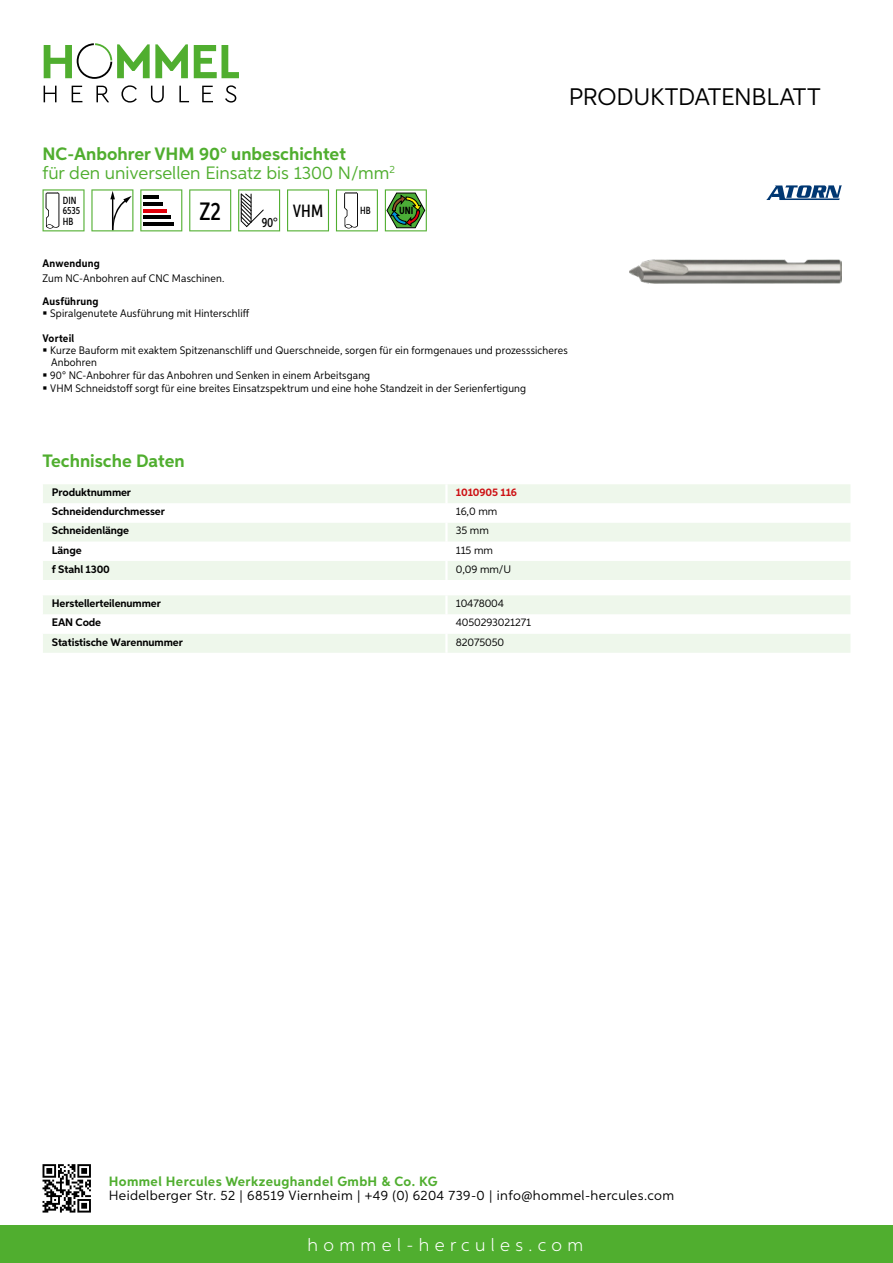
<style>
.page{position:relative;width:893px;height:1263px;background:#fff}
.page>*{position:absolute;margin:0;border:0;box-sizing:border-box;transform-origin:0 0}
.t1{font:500 25.2px "Aspira XX Nar";color:#000}
.t2{font:24px "Aspira";letter-spacing:-.01em;color:#000}
.t3{font:18px/19.8px "Aspira";color:#50ae2f}
.t4{font:300 18px "Aspira";letter-spacing:.3em;color:#fff}
.t5{font:700 18px "Aspira";color:#50ae2f}
.t6{font:500 17.85px "Aspira XX Nar";color:#000}
.t7{font:13.5px "Aspira";letter-spacing:.03em;color:#000}
.t8{font:700 13.5px "Aspira";letter-spacing:.03em;color:#50ae2f}
.t9{font:500 13.35px "Aspira XX Nar";color:#000}
.t10{font:10.95px/12.5px "Aspira Nar";letter-spacing:.015em;color:#000}
.t11{font:700 10.95px "Aspira";letter-spacing:-.01em;color:#000}
.t12{font:10.95px "Aspira";letter-spacing:-.01em;color:#000}
.t13{font:700 10.95px "Aspira Nar";letter-spacing:.02em;color:#000}
.t14{font:700 10.95px "Aspira";letter-spacing:-.01em;color:#cd1013}
.t15{font:500 10.35px/10.4px "Aspira XX Nar";color:#000}
.t16{font:700 10.35px "Aspira XX Nar";color:#000}
.s1{font-weight:700}
</style>
<div class="page">
<div style="left:0;top:1226px;width:893px;height:37px;background:#50ae2f"></div>
<svg style="left:43px;top:1164px;width:48px;height:48px"></svg>
<svg style="left:194px;top:45px;width:45px;height:33px"></svg>
<svg style="left:44px;top:43px;width:144px;height:36px"></svg>
<svg style="left:44px;top:86px;width:13px;height:16px"></svg>
<svg style="left:72px;top:86px;width:10px;height:16px"></svg>
<svg style="left:96px;top:86px;width:13px;height:16px"></svg>
<svg style="left:121px;top:85px;width:16px;height:18px"></svg>
<svg style="left:151px;top:86px;width:13px;height:17px"></svg>
<svg style="left:179px;top:86px;width:10px;height:16px"></svg>
<svg style="left:202px;top:86px;width:11px;height:16px"></svg>
<svg style="left:225px;top:85px;width:11px;height:18px"></svg>
<div style="left:43px;top:484px;width:807px;height:96px;background:#eef7eb"></div>
<svg style="left:43px;top:503px;width:807px;height:58px"></svg>
<hr style="left:445px;top:484px;width:3px;height:19px;background:#fff">
<hr style="left:445px;top:503px;width:3px;height:20px;background:#fff">
<hr style="left:445px;top:523px;width:3px;height:19px;background:#fff">
<hr style="left:445px;top:542px;width:3px;height:19px;background:#fff">
<hr style="left:445px;top:561px;width:3px;height:19px;background:#fff">
<svg style="left:43px;top:595px;width:807px;height:58px"></svg>
<hr style="left:445px;top:634px;width:3px;height:19px;background:#fff">
<svg style="left:43px;top:189px;width:42px;height:42px"></svg>
<svg style="left:91px;top:189px;width:42px;height:42px"></svg>
<svg style="left:140px;top:189px;width:42px;height:42px"></svg>
<hr style="left:144px;top:196px;width:15px;height:3px;background:#000">
<hr style="left:144px;top:202px;width:19px;height:4px;background:#000">
<hr style="left:144px;top:209px;width:23px;height:3px;background:#e3000b">
<hr style="left:144px;top:216px;width:27px;height:3px;background:#000">
<hr style="left:144px;top:222px;width:30px;height:4px;background:#000">
<svg style="left:189px;top:189px;width:42px;height:42px"></svg>
<svg style="left:238px;top:189px;width:42px;height:42px"></svg>
<svg style="left:287px;top:189px;width:42px;height:42px"></svg>
<svg style="left:336px;top:189px;width:42px;height:42px"></svg>
<svg style="left:385px;top:189px;width:42px;height:42px"></svg>
<img style="left:629px;top:259px;width:213px;height:24px">
<svg style="left:766px;top:185px;width:76px;height:15px"></svg>
<h3 class="t3" style="left:43px;top:143px;width:354px"><span class="s1">NC-Anbohrer VHM 90° unbeschichtet<br></span>für den universellen Einsatz bis 1300 N/mm<sup>2</sup></h3>
<p class="t15" style="left:63px;top:195px;width:19px">DIN<br>6535<br>HB</p>
<h1 class="t1" style="left:200px;top:196px;width:23px">Z2</h1>
<p class="t9" style="left:262px;top:215px;width:18px">90°</p>
<h3 class="t6" style="left:293px;top:200px;width:32px">VHM</h3>
<p class="t15" style="left:360px;top:205px;width:12px">HB</p>
<p class="t16" style="left:399px;top:205px;width:16px">UNI</p>
<h2 class="t2" style="left:569px;top:82px;width:253px">Produktdatenblatt</h2>
<p class="t13" style="left:43px;top:257px;width:59px">Anwendung</p>
<p class="t10" style="left:43px;top:272px;width:183px">Zum NC-Anbohren auf CNC Maschinen.</p>
<p class="t13" style="left:43px;top:294px;width:58px">Ausführung</p>
<p class="t10" style="left:50px;top:307px;width:201px">Spiralgenutete Ausführung mit Hinterschliff</p>
<p class="t13" style="left:43px;top:331px;width:33px">Vorteil</p>
<p class="t10" style="left:50px;top:344px;width:519px">Kurze Bauform mit exaktem Spitzenanschliff und Querschneide, sorgen für ein formgenaues und prozesssicheres Anbohren<br>90° NC-Anbohrer für das Anbohren und Senken in einem Arbeitsgang<br>VHM Schneidstoff sorgt für eine breites Einsatzspektrum und eine hohe Standzeit in der Serienfertigung</p>
<h3 class="t5" style="left:43px;top:450px;width:144px">Technische Daten</h3>
<p class="t11" style="left:52px;top:486px;width:81px">Produktnummer</p>
<p class="t14" style="left:456px;top:486px;width:63px">1010905 116</p>
<p class="t11" style="left:52px;top:505px;width:115px">Schneidendurchmesser</p>
<p class="t12" style="left:456px;top:505px;width:43px">16,0 mm</p>
<p class="t11" style="left:52px;top:524px;width:79px">Schneidenlänge</p>
<p class="t12" style="left:456px;top:524px;width:35px">35 mm</p>
<p class="t11" style="left:52px;top:543px;width:31px">Länge</p>
<p class="t12" style="left:456px;top:543px;width:39px">115 mm</p>
<p class="t11" style="left:52px;top:562px;width:60px">f Stahl 1300</p>
<p class="t12" style="left:456px;top:562px;width:55px">0,09 mm/U</p>
<p class="t11" style="left:52px;top:597px;width:111px">Herstellerteilenummer</p>
<p class="t12" style="left:456px;top:597px;width:50px">10478004</p>
<p class="t11" style="left:52px;top:616px;width:51px">EAN Code</p>
<p class="t12" style="left:456px;top:616px;width:77px">4050293021271</p>
<p class="t11" style="left:52px;top:635px;width:132px">Statistische Warennummer</p>
<p class="t12" style="left:456px;top:635px;width:50px">82075050</p>
<p class="t8" style="left:109px;top:1172px;width:330px">Hommel Hercules Werkzeughandel GmbH &amp; Co. KG</p>
<p class="t7" style="left:109px;top:1187px;width:567px">Heidelberger Str. 52 | 68519 Viernheim | +49 (0) 6204 739-0 | info@hommel-hercules.com</p>
<h3 class="t4" style="left:307px;top:1234px;width:277px">hommel-hercules.com</h3>
</div>
